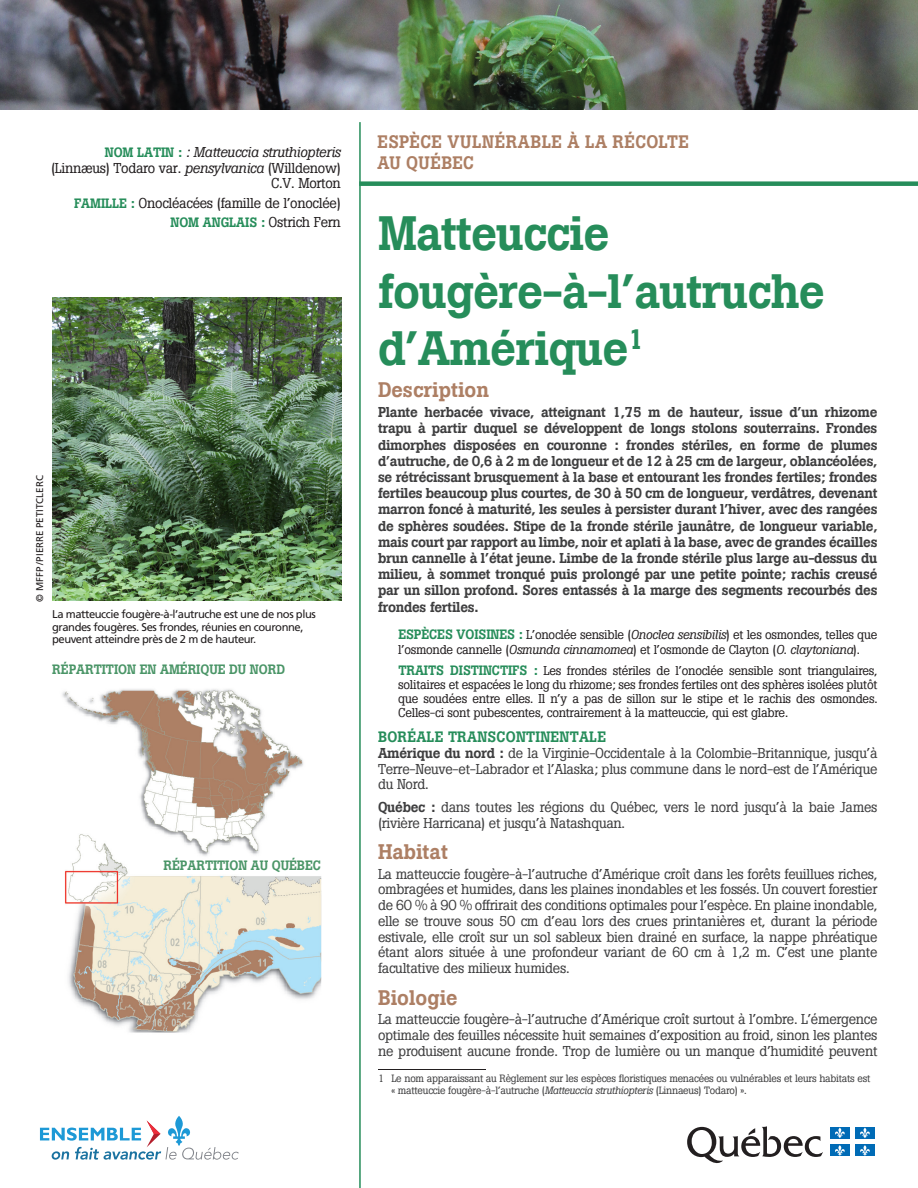
<style>
.page{position:relative;width:918px;height:1188px;background:#fff}
.page>*{position:absolute;margin:0;border:0;box-sizing:border-box;transform-origin:0 0}
.t1{font:500 48px/57.6px "Boton";letter-spacing:-.02em;color:#268d5a}
.t2{font:500 21px "Boton";color:#ad7f64}
.t3{font:500 18px/21.6px "Boton";letter-spacing:.02em;color:#ad7f64}
.t4{font:500 15px "Boton";letter-spacing:.015em;color:#268d5a}
.t5{font:14.25px/15.8px "Boton";letter-spacing:-.02em;color:#3e3e3f;text-align:justify}
.P_description{font:500 14.25px/16.2px "Boton";letter-spacing:-.02em;color:#3e3e3f;text-align:justify}
.P_informations_gauch{font:14.25px/15.8px "Boton";letter-spacing:-.02em;color:#231f20;text-align:right}
.t6{font:500 13.5px "Boton";letter-spacing:-.005em;color:#4a9567}
.P_informations_gauch-2{font:500 13.5px "Boton";letter-spacing:-.005em;color:#268d5a}
.P_retrait{font:12.75px/14.2px "Boton";letter-spacing:-.02em;color:#231f20}
.Légende{font:11.25px/12.8px "Frutiger";letter-spacing:-.04em;color:#231f20}
.note{font:10.5px/12px "Boton";letter-spacing:-.02em;color:#3e3e3f}
.Crédits_photo{font:9.75px "Frutiger";color:#231f20}
.s1{font-weight:500;font-size:13.5px;color:#268d5a}
.s2{font-style:italic}
.s3{font-weight:400;font-size:14.25px;color:#231f20}
.s4{font-weight:500}
</style>
<div class="page">
<hr style="left:359px;top:122px;width:2px;height:1066px;background:#268d5a">
<div style="left:359px;top:181px;width:559px;height:5px;background:#268d5a"></div>
<svg style="left:687px;top:1126px;width:136px;height:37px"></svg>
<div style="left:830px;top:1127px;width:20px;height:12px;background:#006bb6"></div>
<svg style="left:835px;top:1128px;width:10px;height:10px"></svg>
<div style="left:855px;top:1127px;width:20px;height:12px;background:#006bb6"></div>
<svg style="left:860px;top:1128px;width:10px;height:10px"></svg>
<div style="left:830px;top:1144px;width:20px;height:12px;background:#006bb6"></div>
<svg style="left:835px;top:1145px;width:10px;height:11px"></svg>
<div style="left:855px;top:1144px;width:20px;height:12px;background:#006bb6"></div>
<svg style="left:860px;top:1145px;width:10px;height:11px"></svg>
<svg style="left:40px;top:1116px;width:199px;height:44px"></svg>
<hr style="left:378px;top:1069px;width:108px;height:1px;background:#231f20">
<img style="left:53px;top:298px;width:288px;height:303px">
<img style="left:0;top:0;width:918px;height:109px">
<img style="left:62px;top:689px;width:260px;height:344px">
<p class="P_informations_gauch" style="left:51px;top:144px;width:291px"><span class="s1">NOM LATIN :</span> <span class="s2">: Matteuccia struthiopteris </span>(Linnæus) Todaro var. <span class="s2">pensylvanica</span> (Willdenow)<br>C.V. Morton</p>
<p class="P_informations_gauch" style="left:74px;top:195px;width:268px"><span class="s1">FAMILLE :</span> Onocléacées (famille de l’onoclée)</p>
<p class="P_informations_gauch-2" style="left:170px;top:214px;width:172px">NOM ANGLAIS : <span class="s3">Ostrich Fern</span></p>
<p class="Crédits_photo" style="left:34px;top:602px;width:128px;rotate:-90deg">© MFFP/PIERRE PETITCLERC</p>
<p class="Légende" style="left:52px;top:607px;width:265px">La matteuccie fougère‑à‑l’autruche est une de nos plus grandes fougères. Ses frondes, réunies en couronne, peuvent atteindre près de 2 m de hauteur.</p>
<p class="t6" style="left:52px;top:661px;width:234px">RÉPARTITION EN AMÉRIQUE DU NORD</p>
<p class="t6" style="left:164px;top:857px;width:159px">RÉPARTITION AU QUÉBEC</p>
<p class="t3" style="left:377px;top:131px;width:313px">ESPÈCE VULNÉRABLE À LA RÉCOLTE<br>AU QUÉBEC</p>
<h1 class="t1" style="left:378px;top:205px;width:448px">Matteuccie fougère‑à‑l’autruche d’Amérique<sup>1</sup></h1>
<h2 class="t2" style="left:378px;top:378px;width:113px">Description</h2>
<p class="P_description" style="left:378px;top:404px;width:501px">Plante herbacée vivace, atteignant 1,75 m de hauteur, issue d’un rhizome trapu à partir duquel se développent de longs stolons souterrains. Frondes dimorphes disposées en couronne : frondes stériles, en forme de plumes d’autruche, de 0,6 à 2 m de longueur et de 12 à 25 cm de largeur, oblancéolées, se rétrécissant brusquement à la base et entourant les frondes fertiles; frondes fertiles beaucoup plus courtes, de 30 à 50 cm de longueur, verdâtres, devenant marron foncé à maturité, les seules à persister durant l’hiver, avec des rangées de sphères soudées. Stipe de la fronde stérile jaunâtre, de longueur variable, mais court par rapport au limbe, noir et aplati à la base, avec de grandes écailles brun cannelle à l’état jeune. Limbe de la fronde stérile plus large au‑dessus du milieu, à sommet tronqué puis prolongé par une petite pointe; rachis creusé par un sillon profond. Sores entassés à la marge des segments recourbés des frondes fertiles.</p>
<p class="P_retrait" style="left:398px;top:628px;width:481px"><span class="s1">ESPÈCES VOISINES :</span> L’onoclée sensible (<span class="s2">Onoclea sensibilis</span>) et les osmondes, telles que l’osmonde cannelle (<span class="s2">Osmunda cinnamomea</span>) et l’osmonde de Clayton (<span class="s2">O. claytoniana</span>).</p>
<p class="P_retrait" style="left:398px;top:663px;width:481px;text-align:justify"><span class="s1">TRAITS DISTINCTIFS :</span> Les frondes stériles de l’onoclée sensible sont triangulaires, solitaires et espacées le long du rhizome; ses frondes fertiles ont des sphères isolées plutôt que soudées entre elles. Il n’y a pas de sillon sur le stipe et le rachis des osmondes.<br>Celles‑ci sont pubescentes, contrairement à la matteuccie, qui est glabre.</p>
<h3 class="t4" style="left:378px;top:728px;width:229px">BORÉALE TRANSCONTINENTALE</h3>
<p class="t5" style="left:378px;top:745px;width:501px"><span class="s4">Amérique du nord :</span> de la Virginie‑Occidentale à la Colombie‑Britannique, jusqu’à Terre‑Neuve‑et‑Labrador et l’Alaska; plus commune dans le nord‑est de l’Amérique du Nord.</p>
<p class="t5" style="left:378px;top:799px;width:501px"><span class="s4">Québec :</span> dans toutes les régions du Québec, vers le nord jusqu’à la baie James (rivière Harricana) et jusqu’à Natashquan.</p>
<h2 class="t2" style="left:378px;top:840px;width:72px">Habitat</h2>
<p class="t5" style="left:378px;top:866px;width:501px">La matteuccie fougère‑à‑l’autruche d’Amérique croît dans les forêts feuillues riches, ombragées et humides, dans les plaines inondables et les fossés. Un couvert forestier de 60 % à 90 % offrirait des conditions optimales pour l’espèce. En plaine inondable, elle se trouve sous 50 cm d’eau lors des crues printanières et, durant la période estivale, elle croît sur un sol sableux bien drainé en surface, la nappe phréatique étant alors située à une profondeur variant de 60 cm à 1,2 m. C’est une plante facultative des milieux humides.</p>
<h2 class="t2" style="left:378px;top:985px;width:81px">Biologie</h2>
<p class="t5" style="left:378px;top:1012px;width:501px">La matteuccie fougère‑à‑l’autruche d’Amérique croît surtout à l’ombre. L’émergence optimale des feuilles nécessite huit semaines d’exposition au froid, sinon les plantes ne produisent aucune fronde. Trop de lumière ou un manque d’humidité peuvent</p>
<p class="note" style="left:392px;top:1072px;width:480px;text-indent:-14px">1 Le nom apparaissant au Règlement sur les espèces floristiques menacées ou vulnérables et leurs habitats est « matteuccie fougère-à-l’autruche (<span class="s2">Matteuccia struthiopteris</span> (Linnaeus) Todaro) ».</p>
</div>
